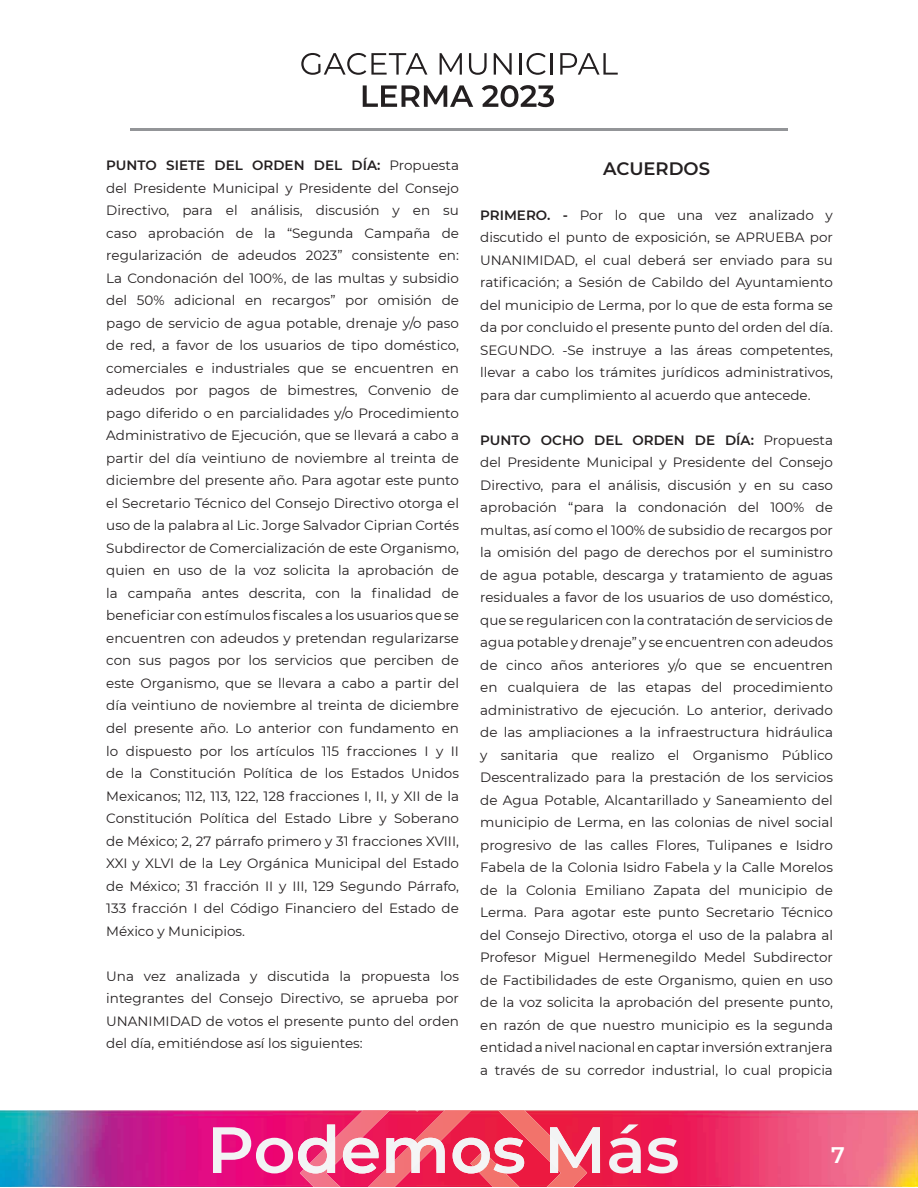
<style>
.page{position:relative;width:918px;height:1188px;background:#fff}
.page>*{position:absolute;margin:0;border:0;box-sizing:border-box;transform-origin:0 0}
.t1{font:600 22.5px "Montserrat";color:#fff}
.t2{font:600 18px "Montserrat";color:#231f20}
.t3{font:13.5px/22.5px "Montserrat";color:#231f20;text-align:justify}
.s1{font-weight:600}
</style>
<div class="page">
<img style="left:0;top:1110px;width:918px;height:77px">
<svg style="left:609px;top:1124px;width:32px;height:49px"></svg>
<svg style="left:647px;top:1138px;width:31px;height:35px"></svg>
<img style="left:498px;top:1110px;width:52px;height:34px">
<img style="left:434px;top:1110px;width:38px;height:34px">
<img style="left:300px;top:1110px;width:134px;height:77px">
<svg style="left:213px;top:1125px;width:122px;height:48px"></svg>
<svg style="left:343px;top:1138px;width:36px;height:35px"></svg>
<svg style="left:386px;top:1138px;width:59px;height:35px"></svg>
<img style="left:470px;top:1144px;width:117px;height:43px">
<svg style="left:453px;top:1138px;width:71px;height:35px"></svg>
<svg style="left:550px;top:1127px;width:50px;height:46px"></svg>
<svg style="left:363px;top:85px;width:110px;height:22px"></svg>
<svg style="left:482px;top:85px;width:72px;height:22px"></svg>
<hr style="left:130px;top:128px;width:658px;height:3px;background:#939598">
<svg style="left:301px;top:53px;width:126px;height:22px"></svg>
<svg style="left:440px;top:53px;width:22px;height:22px"></svg>
<svg style="left:469px;top:53px;width:18px;height:22px"></svg>
<svg style="left:494px;top:53px;width:18px;height:22px"></svg>
<hr style="left:519px;top:53px;width:2px;height:22px;background:#231f20">
<svg style="left:527px;top:53px;width:19px;height:22px"></svg>
<hr style="left:551px;top:53px;width:2px;height:22px;background:#231f20">
<svg style="left:560px;top:53px;width:58px;height:22px"></svg>
<p class="t3" style="left:106px;top:154px;width:354px"><span class="s1">PUNTO SIETE DEL ORDEN DEL DÍA:</span> Propuesta del Presidente Municipal y Presidente del Consejo Directivo, para el análisis, discusión y en su caso aprobación de la “Segunda Campaña de regularización de adeudos 2023” consistente en:<br>La Condonación del 100%, de las multas y subsidio del 50% adicional en recargos” por omisión de pago de servicio de agua potable, drenaje y/o paso de red, a favor de los usuarios de tipo doméstico, comerciales e industriales que se encuentren en adeudos por pagos de bimestres, Convenio de pago diferido o en parcialidades y/o Procedimiento Administrativo de Ejecución, que se llevará a cabo a partir del día veintiuno de noviembre al treinta de diciembre del presente año. Para agotar este punto el Secretario Técnico del Consejo Directivo otorga el uso de la palabra al Lic. Jorge Salvador Ciprian Cortés Subdirector de Comercialización de este Organismo, quien en uso de la voz solicita la aprobación de la campaña antes descrita, con la finalidad de beneficiar con estímulos fiscales a los usuarios que se encuentren con adeudos y pretendan regularizarse con sus pagos por los servicios que perciben de este Organismo, que se llevara a cabo a partir del día veintiuno de noviembre al treinta de diciembre del presente año. Lo anterior con fundamento en lo dispuesto por los artículos 115 fracciones I y II de la Constitución Política de los Estados Unidos Mexicanos; 112, 113, 122, 128 fracciones I, II, y XII de la Constitución Política del Estado Libre y Soberano de México; 2, 27 párrafo primero y 31 fracciones XVIII, XXI y XLVI de la Ley Orgánica Municipal del Estado de México; 31 fracción II y III, 129 Segundo Párrafo, 133 fracción I del Código Financiero del Estado de México y Municipios.</p>
<p class="t3" style="left:106px;top:964px;width:354px">Una vez analizada y discutida la propuesta los integrantes del Consejo Directivo, se aprueba por UNANIMIDAD de votos el presente punto del orden del día, emitiéndose así los siguientes:</p>
<h2 class="t2" style="left:603px;top:156px;width:109px">ACUERDOS</h2>
<p class="t3" style="left:480px;top:203px;width:354px"><span class="s1">PRIMERO. -</span> Por lo que una vez analizado y discutido el punto de exposición, se APRUEBA por UNANIMIDAD, el cual deberá ser enviado para su ratificación; a Sesión de Cabildo del Ayuntamiento del municipio de Lerma, por lo que de esta forma se da por concluido el presente punto del orden del día.<br>SEGUNDO. -Se instruye a las áreas competentes, llevar a cabo los trámites jurídicos administrativos, para dar cumplimiento al acuerdo que antecede.</p>
<p class="t3" style="left:480px;top:428px;width:354px"><span class="s1">PUNTO OCHO DEL ORDEN DE DÍA:</span> Propuesta del Presidente Municipal y Presidente del Consejo Directivo, para el análisis, discusión y en su caso aprobación “para la condonación del 100% de multas, así como el 100% de subsidio de recargos por la omisión del pago de derechos por el suministro de agua potable, descarga y tratamiento de aguas residuales a favor de los usuarios de uso doméstico, que se regularicen con la contratación de servicios de agua potable y drenaje” y se encuentren con adeudos de cinco años anteriores y/o que se encuentren en cualquiera de las etapas del procedimiento administrativo de ejecución. Lo anterior, derivado de las ampliaciones a la infraestructura hidráulica y sanitaria que realizo el Organismo Público Descentralizado para la prestación de los servicios de Agua Potable, Alcantarillado y Saneamiento del municipio de Lerma, en las colonias de nivel social progresivo de las calles Flores, Tulipanes e Isidro Fabela de la Colonia Isidro Fabela y la Calle Morelos de la Colonia Emiliano Zapata del municipio de Lerma. Para agotar este punto Secretario Técnico del Consejo Directivo, otorga el uso de la palabra al Profesor Miguel Hermenegildo Medel Subdirector de Factibilidades de este Organismo, quien en uso de la voz solicita la aprobación del presente punto, en razón de que nuestro municipio es la segunda entidad a nivel nacional en captar inversión extranjera a través de su corredor industrial, lo cual propicia</p>
<h1 class="t1" style="left:831px;top:1139px;width:15px">7</h1>
</div>
